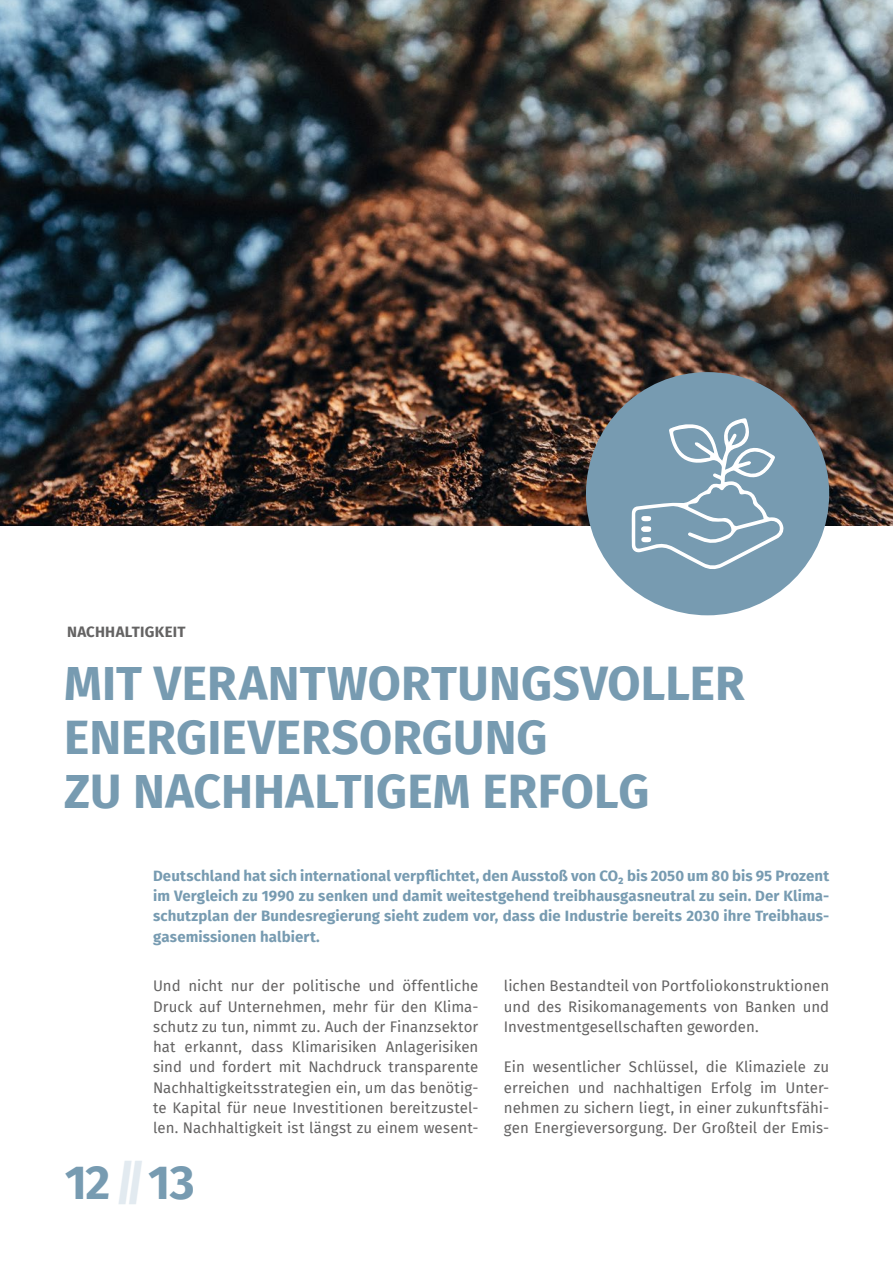
<style>
.page{position:relative;width:893px;height:1263px;background:#fff}
.page>*{position:absolute;margin:0;border:0;box-sizing:border-box;transform-origin:0 0}
.t1{font:700 48px/54px "Fira Sans";letter-spacing:.005em;color:#779bb1}
.t2{font:15px/20.2px "Fira Sans";letter-spacing:.005em;color:#646363;text-align:justify}
.t3{font:700 15px/20.2px "Fira Sans";letter-spacing:.005em;color:#779bb1;text-align:justify}
.t4{font:700 15px "Fira Sans";letter-spacing:.02em;color:#646363}
.s1{font-style:italic;color:#e2eaf0}
</style>
<div class="page">
<img style="left:0;top:0;width:893px;height:525px">
<div style="left:586px;top:372px;width:243px;height:243px;background:#779bb1;border-radius:50%"></div>
<svg style="left:631px;top:418px;width:153px;height:151px"></svg>
<p class="t4" style="left:67px;top:619px;width:120px">NACHHALTIGKEIT</p>
<h1 class="t1" style="left:64px;top:652px;width:682px">MIT VERANTWORTUNGSVOLLER<br>ENERGIEVERSORGUNG<br>ZU NACHHALTIGEM ERFOLG</h1>
<p class="t3" style="left:153px;top:864px;width:678px">Deutschland hat sich international verpflichtet, den Ausstoß von CO₂ bis 2050 um 80 bis 95 Prozent im Vergleich zu 1990 zu senken und damit weitestgehend treibhausgasneutral zu sein. Der Klima&shy;schutzplan der Bundesregierung sieht zudem vor, dass die Industrie bereits 2030 ihre Treibhaus&shy;gasemissionen halbiert.</p>
<p class="t2" style="left:153px;top:976px;width:327px">Und nicht nur der politische und öffentliche Druck auf Unternehmen, mehr für den Klima&shy;schutz zu tun, nimmt zu. Auch der Finanzsektor hat erkannt, dass Klimarisiken Anlagerisiken sind und fordert mit Nachdruck transparente Nachhaltigkeitsstrategien ein, um das benötig&shy;te Kapital für neue Investitionen bereitzustel&shy;len. Nachhaltigkeit ist längst zu einem wesent-</p>
<h1 class="t1" style="left:65px;top:1152px;width:131px">12 <span class="s1">‖</span> 13</h1>
<p class="t2" style="left:504px;top:976px;width:327px">lichen Bestandteil von Portfoliokonstruktionen und des Risikomanagements von Banken und Investmentgesellschaften geworden.</p>
<p class="t2" style="left:504px;top:1057px;width:327px">Ein wesentlicher Schlüssel, die Klimaziele zu erreichen und nachhaltigen Erfolg im Unter&shy;nehmen zu sichern liegt, in einer zukunftsfähi&shy;gen Energieversorgung. Der Großteil der Emis-</p>
</div>
